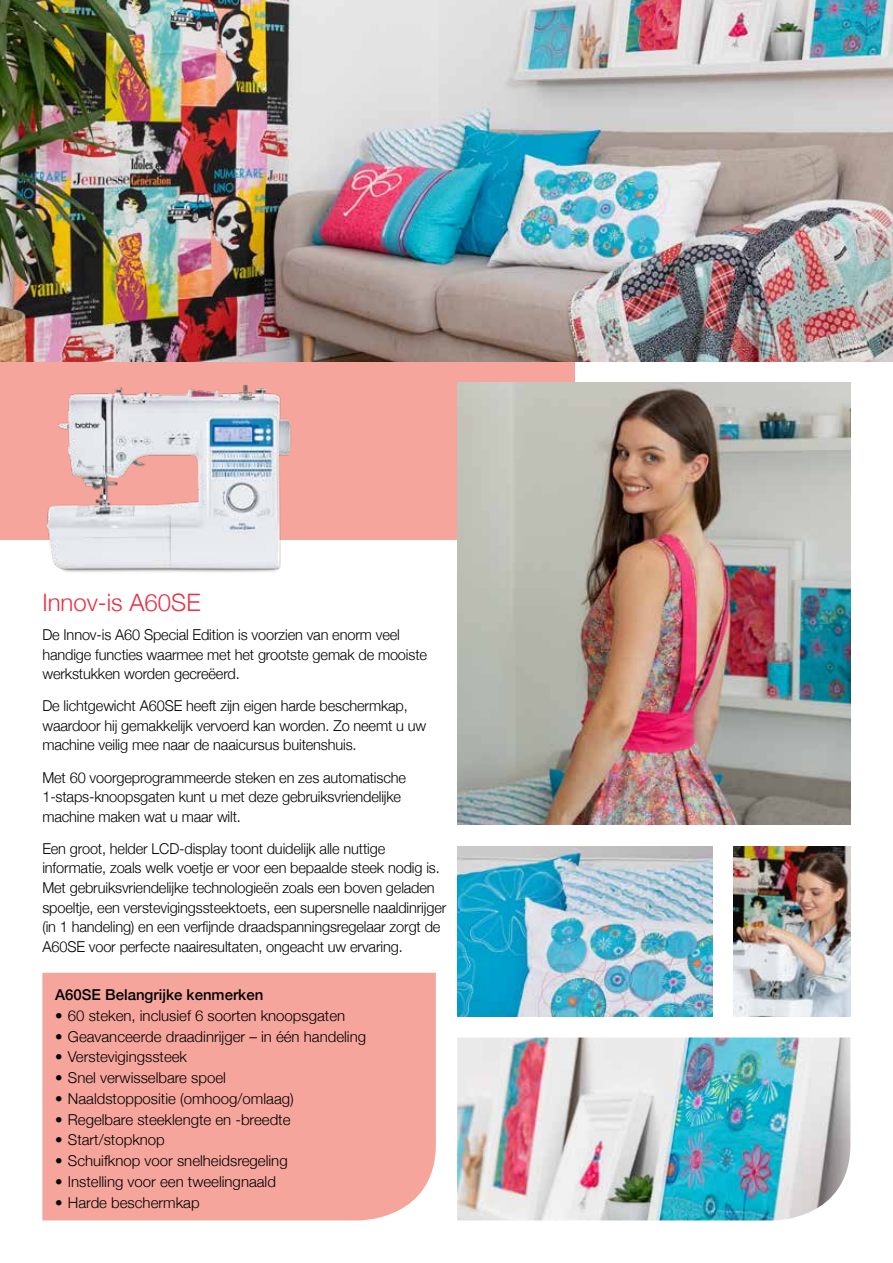
<style>
.page{position:relative;width:893px;height:1263px;background:#fff}
.page>*{position:absolute;margin:0;border:0;box-sizing:border-box;transform-origin:0 0}
.t1{font:300 24px "Helvetica Neue";color:#e73144}
.t2{font:300 15px/19.5px "Helvetica Neue";letter-spacing:-.01em;color:#000}
.t3{font:500 15px "Helvetica Neue";color:#000}
</style>
<div class="page">
<div style="left:0;top:207px;width:574px;height:332px;background:#f5a59c"></div>
<img style="left:457px;top:383px;width:393px;height:442px">
<img style="left:1px;top:361px;width:421px;height:211px">
<img style="left:1px;top:0;width:892px;height:361px">
<img style="left:457px;top:846px;width:255px;height:170px">
<img style="left:457px;top:1037px;width:393px;height:183px">
<img style="left:733px;top:846px;width:117px;height:170px">
<img style="left:0;top:0;width:1px;height:1263px">
<div style="left:42px;top:973px;width:394px;height:247px;background:#f5a59c"></div>
<h1 class="t1" style="left:42px;top:583px;width:160px">Innov-is A60SE</h1>
<p class="t2" style="left:42px;top:624px;width:386px">De Innov-is A60 Special Edition is voorzien van enorm veel handige functies waarmee met het grootste gemak de mooiste werkstukken worden gecreëerd.</p>
<p class="t2" style="left:42px;top:695px;width:385px">De lichtgewicht A60SE heeft zijn eigen harde beschermkap, waardoor hij gemakkelijk vervoerd kan worden. Zo neemt u uw machine veilig mee naar de naaicursus buitenshuis.</p>
<p class="t2" style="left:42px;top:766px;width:365px">Met 60 voorgeprogrammeerde steken en zes automatische<br>1-staps-knoopsgaten kunt u met deze gebruiksvriendelijke machine maken wat u maar wilt.</p>
<p class="t2" style="left:42px;top:838px;width:405px">Een groot, helder LCD-display toont duidelijk alle nuttige informatie, zoals welk voetje er voor een bepaalde steek nodig is.<br>Met gebruiksvriendelijke technologieën zoals een boven geladen spoeltje, een verstevigingssteektoets, een supersnelle naaldinrijger (in 1 handeling) en een verfijnde draadspanningsregelaar zorgt de A60SE voor perfecte naairesultaten, ongeacht uw ervaring.</p>
<p class="t3" style="left:55px;top:983px;width:210px">A60SE Belangrijke kenmerken</p>
<p class="t2" style="left:55px;top:1005px;width:292px">• 60 steken, inclusief 6 soorten knoopsgaten</p>
<p class="t2" style="left:55px;top:1025px;width:312px">• Geavanceerde draadinrijger – in één handeling</p>
<p class="t2" style="left:55px;top:1046px;width:133px">• Verstevigingssteek</p>
<p class="t2" style="left:55px;top:1067px;width:172px">• Snel verwisselbare spoel</p>
<p class="t2" style="left:55px;top:1088px;width:240px">• Naaldstoppositie (omhoog/omlaag)</p>
<p class="t2" style="left:55px;top:1108px;width:237px">• Regelbare steeklengte en -breedte</p>
<p class="t2" style="left:55px;top:1129px;width:111px">• Start/stopknop</p>
<p class="t2" style="left:55px;top:1150px;width:234px">• Schuifknop voor snelheidsregeling</p>
<p class="t2" style="left:55px;top:1171px;width:222px">• Instelling voor een tweelingnaald</p>
<p class="t2" style="left:55px;top:1191px;width:146px">• Harde beschermkap</p>
</div>
